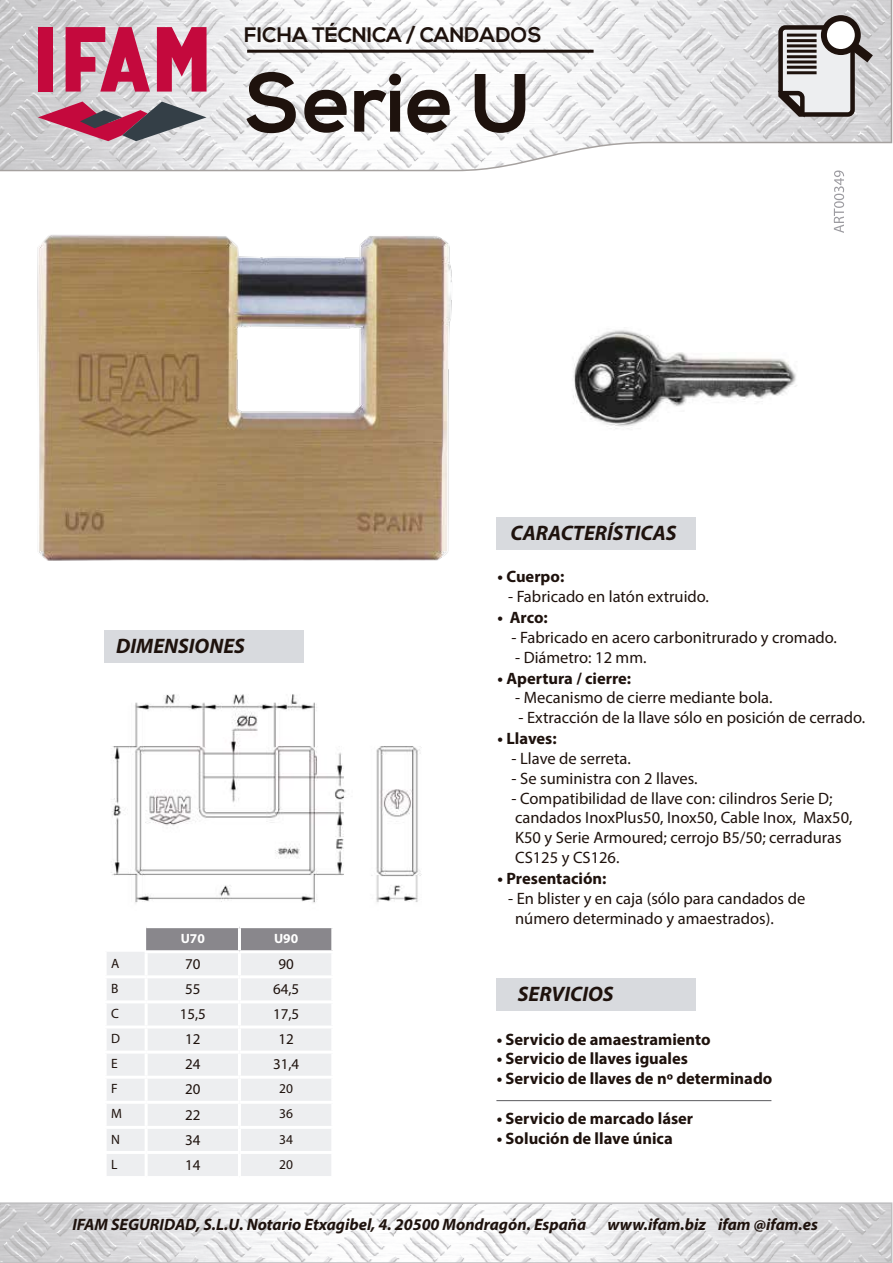
<style>
.page{position:relative;width:893px;height:1263px;background:#fff}
.page>*{position:absolute;margin:0;border:0;box-sizing:border-box;transform-origin:0 0}
.t1{font:700 82.5px "Nexa";color:#1e120d}
.t2{font:italic 700 21px "Myriad Pro";color:#1e120d}
.t3{font:700 21px "Nexa";color:#1e120d}
.t4{font:16.5px/19.8px "Myriad Pro";color:#1e120d}
.t5{font:700 16.5px "Myriad Pro";color:#1e120d}
.t6{font:italic 700 16.5px "Myriad Pro";color:#1e120d}
.t7{font:15px "Myriad Pro";color:#1e120d}
.t8{font:13.5px "Myriad Pro";color:#1e120d}
.t9{font:700 13.5px "Myriad Pro";color:#fff}
</style>
<div class="page">
<svg style="left:0;top:1202px;width:892px;height:61px"></svg>
<svg style="left:0;top:0;width:893px;height:172px"></svg>
<svg style="left:772px;top:23px;width:111px;height:96px;background:#bdbbbc"></svg>
<svg style="left:824px;top:18px;width:34px;height:34px"></svg>
<div style="left:821px;top:15px;width:40px;height:40px;border:6px solid #1e120d;border-radius:50%"></div>
<hr style="left:787px;top:34px;width:30px;height:3px;background:#1e120d">
<hr style="left:787px;top:39px;width:30px;height:3px;background:#1e120d">
<hr style="left:787px;top:44px;width:30px;height:3px;background:#1e120d">
<hr style="left:787px;top:50px;width:30px;height:3px;background:#1e120d">
<hr style="left:787px;top:55px;width:30px;height:3px;background:#1e120d">
<hr style="left:787px;top:60px;width:30px;height:3px;background:#1e120d">
<hr style="left:787px;top:66px;width:30px;height:3px;background:#1e120d">
<hr style="left:787px;top:71px;width:30px;height:3px;background:#1e120d">
<div style="left:38px;top:27px;width:15px;height:65px;background:#c4093d"></div>
<svg style="left:66px;top:27px;width:84px;height:65px;background:#ca5879"></svg>
<svg style="left:157px;top:27px;width:50px;height:65px;background:#ca3a63"></svg>
<svg style="left:38px;top:102px;width:169px;height:39px;background:#a67a8a"></svg>
<hr style="left:247px;top:50px;width:347px;height:3px;background:#1e120d">
<div style="left:496px;top:517px;width:200px;height:32px;background:#d8dade"></div>
<div style="left:496px;top:978px;width:200px;height:32px;background:#d8dade"></div>
<div style="left:104px;top:630px;width:200px;height:32px;background:#d8dade"></div>
<hr style="left:496px;top:1100px;width:275px;height:1px;background:#5b5b5f">
<img style="left:37px;top:235px;width:415px;height:326px">
<img style="left:573px;top:330px;width:224px;height:99px">
<img style="left:111px;top:694px;width:311px;height:209px">
<svg style="left:834px;top:171px;width:10px;height:62px"></svg>
<div style="left:146px;top:928px;width:185px;height:22px;background:#89878c"></div>
<div style="left:107px;top:952px;width:224px;height:224px;background:#edeef0"></div>
<hr style="left:145px;top:953px;width:3px;height:22px;background:#fff">
<hr style="left:238px;top:953px;width:3px;height:22px;background:#fff">
<hr style="left:104px;top:975px;width:42px;height:3px;background:#fff">
<hr style="left:146px;top:975px;width:93px;height:3px;background:#fff">
<hr style="left:145px;top:978px;width:3px;height:22px;background:#fff">
<hr style="left:239px;top:975px;width:95px;height:3px;background:#fff">
<hr style="left:238px;top:978px;width:3px;height:22px;background:#fff">
<hr style="left:104px;top:1000px;width:42px;height:3px;background:#fff">
<hr style="left:146px;top:1000px;width:93px;height:3px;background:#fff">
<hr style="left:145px;top:1003px;width:3px;height:22px;background:#fff">
<hr style="left:239px;top:1000px;width:95px;height:3px;background:#fff">
<hr style="left:238px;top:1003px;width:3px;height:22px;background:#fff">
<hr style="left:104px;top:1025px;width:42px;height:3px;background:#fff">
<hr style="left:146px;top:1025px;width:93px;height:3px;background:#fff">
<hr style="left:145px;top:1028px;width:3px;height:22px;background:#fff">
<hr style="left:239px;top:1025px;width:95px;height:3px;background:#fff">
<hr style="left:238px;top:1028px;width:3px;height:22px;background:#fff">
<hr style="left:104px;top:1050px;width:42px;height:3px;background:#fff">
<hr style="left:146px;top:1050px;width:93px;height:3px;background:#fff">
<hr style="left:145px;top:1053px;width:3px;height:23px;background:#fff">
<hr style="left:239px;top:1050px;width:95px;height:3px;background:#fff">
<hr style="left:238px;top:1053px;width:3px;height:23px;background:#fff">
<hr style="left:104px;top:1076px;width:42px;height:3px;background:#fff">
<hr style="left:146px;top:1076px;width:93px;height:3px;background:#fff">
<hr style="left:145px;top:1079px;width:3px;height:22px;background:#fff">
<hr style="left:239px;top:1076px;width:95px;height:3px;background:#fff">
<hr style="left:238px;top:1079px;width:3px;height:22px;background:#fff">
<hr style="left:104px;top:1101px;width:42px;height:3px;background:#fff">
<hr style="left:146px;top:1101px;width:93px;height:3px;background:#fff">
<hr style="left:145px;top:1104px;width:3px;height:22px;background:#fff">
<hr style="left:239px;top:1101px;width:95px;height:3px;background:#fff">
<hr style="left:238px;top:1104px;width:3px;height:22px;background:#fff">
<hr style="left:104px;top:1126px;width:42px;height:3px;background:#fff">
<hr style="left:146px;top:1126px;width:93px;height:3px;background:#fff">
<hr style="left:145px;top:1129px;width:3px;height:22px;background:#fff">
<hr style="left:239px;top:1126px;width:95px;height:3px;background:#fff">
<hr style="left:238px;top:1129px;width:3px;height:22px;background:#fff">
<hr style="left:104px;top:1151px;width:42px;height:3px;background:#fff">
<hr style="left:146px;top:1151px;width:93px;height:3px;background:#fff">
<hr style="left:145px;top:1154px;width:3px;height:22px;background:#fff">
<hr style="left:239px;top:1151px;width:95px;height:3px;background:#fff">
<hr style="left:238px;top:1154px;width:3px;height:22px;background:#fff">
<hr style="left:238px;top:928px;width:3px;height:22px;background:#fff">
<hr style="left:145px;top:950px;width:94px;height:3px;background:#fff">
<hr style="left:239px;top:950px;width:95px;height:3px;background:#fff">
<p class="t3" style="left:244px;top:23px;width:299px">FICHA TÉCNICA / CANDADOS</p>
<h1 class="t1" style="left:246px;top:56px;width:288px">Serie U</h1>
<p class="t2" style="left:116px;top:633px;width:130px">DIMENSIONES</p>
<p class="t9" style="left:181px;top:929px;width:26px">U70</p>
<p class="t9" style="left:274px;top:929px;width:26px">U90</p>
<p class="t8" style="left:111px;top:955px;width:10px">A</p>
<p class="t7" style="left:185px;top:955px;width:17px">70</p>
<p class="t7" style="left:278px;top:955px;width:17px">90</p>
<p class="t8" style="left:111px;top:980px;width:9px">B</p>
<p class="t7" style="left:185px;top:980px;width:17px">55</p>
<p class="t7" style="left:273px;top:980px;width:28px">64,5</p>
<p class="t8" style="left:111px;top:1005px;width:9px">C</p>
<p class="t7" style="left:180px;top:1005px;width:28px">15,5</p>
<p class="t7" style="left:273px;top:1005px;width:28px">17,5</p>
<p class="t8" style="left:111px;top:1030px;width:10px">D</p>
<p class="t7" style="left:185px;top:1030px;width:17px">12</p>
<p class="t7" style="left:278px;top:1030px;width:17px">12</p>
<p class="t8" style="left:111px;top:1055px;width:8px">E</p>
<p class="t7" style="left:185px;top:1055px;width:17px">24</p>
<p class="t7" style="left:273px;top:1055px;width:28px">31,4</p>
<p class="t8" style="left:111px;top:1080px;width:8px">F</p>
<p class="t7" style="left:185px;top:1080px;width:17px">20</p>
<p class="t8" style="left:279px;top:1080px;width:15px">20</p>
<p class="t8" style="left:111px;top:1105px;width:12px">M</p>
<p class="t7" style="left:185px;top:1105px;width:17px">22</p>
<p class="t8" style="left:279px;top:1105px;width:15px">36</p>
<p class="t8" style="left:111px;top:1131px;width:10px">N</p>
<p class="t7" style="left:185px;top:1130px;width:17px">34</p>
<p class="t8" style="left:279px;top:1131px;width:15px">34</p>
<p class="t8" style="left:111px;top:1156px;width:8px">L</p>
<p class="t7" style="left:185px;top:1155px;width:17px">14</p>
<p class="t8" style="left:279px;top:1156px;width:15px">20</p>
<p class="t2" style="left:510px;top:520px;width:168px">CARACTERÍSTICAS</p>
<p class="t5" style="left:498px;top:566px;width:68px">• Cuerpo:</p>
<p class="t4" style="left:508px;top:586px;width:202px">- Fabricado en latón extruido.</p>
<p class="t5" style="left:498px;top:607px;width:52px">• Arco:</p>
<p class="t4" style="left:512px;top:627px;width:327px">- Fabricado en acero carbonitrurado y cromado.</p>
<p class="t4" style="left:515px;top:647px;width:133px">- Diámetro: 12 mm.</p>
<p class="t5" style="left:498px;top:667px;width:135px">• Apertura / cierre:</p>
<p class="t4" style="left:515px;top:688px;width:259px">- Mecanismo de cierre mediante bola.</p>
<p class="t4" style="left:519px;top:707px;width:348px">- Extracción de la llave sólo en posición de cerrado.</p>
<p class="t5" style="left:498px;top:728px;width:61px">• Llaves:</p>
<p class="t4" style="left:512px;top:748px;width:121px">- Llave de serreta.</p>
<p class="t4" style="left:512px;top:768px;width:187px">- Se suministra con 2 llaves.</p>
<p class="t4" style="left:512px;top:788px;width:342px">- Compatibilidad de llave con: cilindros Serie D; candados InoxPlus50, Inox50, Cable Inox, Max50, K50 y Serie Armoured; cerrojo B5/50; cerraduras CS125 y CS126.</p>
<p class="t5" style="left:498px;top:868px;width:110px">• Presentación:</p>
<p class="t4" style="left:515px;top:888px;width:292px;text-indent:-7px">- En blister y en caja (sólo para candados de número determinado y amaestrados).</p>
<p class="t2" style="left:518px;top:980px;width:97px">SERVICIOS</p>
<p class="t5" style="left:497px;top:1028px;width:216px">• Servicio de amaestramiento</p>
<p class="t5" style="left:497px;top:1048px;width:193px">• Servicio de llaves iguales</p>
<p class="t5" style="left:497px;top:1068px;width:277px">• Servicio de llaves de nº determinado</p>
<p class="t5" style="left:497px;top:1107px;width:198px">• Servicio de marcado láser</p>
<p class="t5" style="left:497px;top:1127px;width:178px">• Solución de llave única</p>
<p class="t6" style="left:72px;top:1213px;width:515px">IFAM SEGURIDAD, S.L.U. Notario Etxagibel, 4. 20500 Mondragón. España</p>
<p class="t6" style="left:608px;top:1213px;width:212px">www.ifam.biz ifam @ifam.es</p>
</div>
